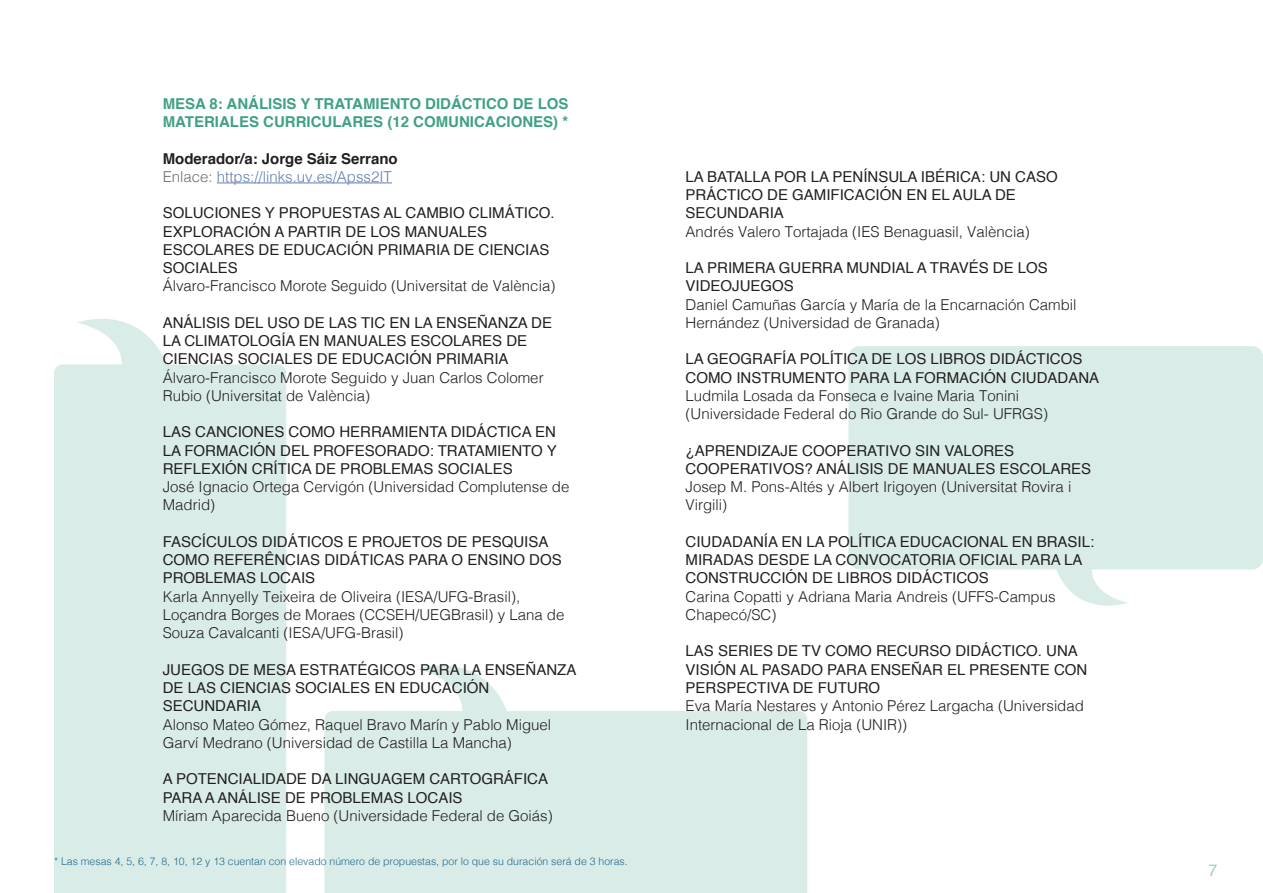
<style>
.page{position:relative;width:1263px;height:893px;background:#fff}
.page>*{position:absolute;margin:0;border:0;box-sizing:border-box;transform-origin:0 0}
.t1{font:16.5px "Helvetica";color:#40a187}
.t2{font:15px/18.3px "Helvetica";color:#231f20}
.t3{font:300 15px/18.3px "Helvetica";color:#231f20}
.t4{font:700 15px/18.3px "Helvetica";color:#40a187}
.t5{font:700 15px/18.3px "Helvetica";color:#231f20}
.t6{font:300 10.5px "Helvetica";color:#0c5c85}
.s1{font-weight:300;color:#6c6d70}
.s2{font-weight:300;color:#607eb4}
</style>
<div class="page">
<div style="left:54px;top:319px;width:232px;height:574px;background:#d9ece7"></div>
<svg style="left:324px;top:665px;width:483px;height:228px;fill:#d9ece7"></svg>
<svg style="left:848px;top:346px;width:415px;height:260px;background:#deeeea"></svg>
<hr style="left:217px;top:183px;width:175px;height:1px;background:#607eb4">
<p class="t4" style="left:163px;top:95px;width:407px">MESA 8: ANÁLISIS Y TRATAMIENTO DIDÁCTICO DE LOS<br>MATERIALES CURRICULARES (12 COMUNICACIONES) *</p>
<p class="t5" style="left:163px;top:149px;width:237px">Moderador/a: Jorge Sáiz Serrano<br><span class="s1">Enlace:</span> <span class="s2">https://links.uv.es/Apss2IT</span></p>
<p class="t2" style="left:163px;top:204px;width:394px">SOLUCIONES Y PROPUESTAS AL CAMBIO CLIMÁTICO.<br>EXPLORACIÓN A PARTIR DE LOS MANUALES ESCOLARES DE EDUCACIÓN PRIMARIA DE CIENCIAS SOCIALES</p>
<p class="t3" style="left:163px;top:276px;width:394px">Álvaro-Francisco Morote Seguido (Universitat de València)</p>
<p class="t2" style="left:163px;top:314px;width:391px">ANÁLISIS DEL USO DE LAS TIC EN LA ENSEÑANZA DE<br>LA CLIMATOLOGÍA EN MANUALES ESCOLARES DE<br>CIENCIAS SOCIALES DE EDUCACIÓN PRIMARIA</p>
<p class="t3" style="left:163px;top:367px;width:382px">Álvaro-Francisco Morote Seguido y Juan Carlos Colomer<br>Rubio (Universitat de València)</p>
<p class="t2" style="left:163px;top:423px;width:396px;text-align:justify">LAS CANCIONES COMO HERRAMIENTA DIDÁCTICA EN LA FORMACIÓN DEL PROFESORADO: TRATAMIENTO Y REFLEXIÓN CRÍTICA DE PROBLEMAS SOCIALES</p>
<p class="t3" style="left:163px;top:477px;width:408px">José Ignacio Ortega Cervigón (Universidad Complutense de<br>Madrid)</p>
<p class="t2" style="left:163px;top:533px;width:400px">FASCÍCULOS DIDÁTICOS E PROJETOS DE PESQUISA<br>COMO REFERÊNCIAS DIDÁTICAS PARA O ENSINO DOS<br>PROBLEMAS LOCAIS</p>
<p class="t3" style="left:163px;top:586px;width:403px">Karla Annyelly Teixeira de Oliveira (IESA/UFG-Brasil),<br>Loçandra Borges de Moraes (CCSEH/UEGBrasil) y Lana de<br>Souza Cavalcanti (IESA/UFG-Brasil)</p>
<p class="t2" style="left:163px;top:661px;width:415px">JUEGOS DE MESA ESTRATÉGICOS PARA LA ENSEÑANZA<br>DE LAS CIENCIAS SOCIALES EN EDUCACIÓN<br>SECUNDARIA</p>
<p class="t3" style="left:163px;top:714px;width:390px">Alonso Mateo Gómez, Raquel Bravo Marín y Pablo Miguel<br>Garví Medrano (Universidad de Castilla La Mancha)</p>
<p class="t2" style="left:163px;top:770px;width:387px">A POTENCIALIDADE DA LINGUAGEM CARTOGRÁFICA<br>PARA A ANÁLISE DE PROBLEMAS LOCAIS</p>
<p class="t3" style="left:163px;top:805px;width:392px">Míriam Aparecida Bueno (Universidade Federal de Goiás)</p>
<p class="t6" style="left:54px;top:852px;width:575px">* Las mesas 4, 5, 6, 7, 8, 10, 12 y 13 cuentan con elevado número de propuestas, por lo que su duración será de 3 horas.</p>
<p class="t2" style="left:685px;top:168px;width:374px">LA BATALLA POR LA PENÍNSULA IBÉRICA: UN CASO<br>PRÁCTICO DE GAMIFICACIÓN EN EL AULA DE<br>SECUNDARIA</p>
<p class="t3" style="left:685px;top:221px;width:346px">Andrés Valero Tortajada (IES Benaguasil, València)</p>
<p class="t2" style="left:685px;top:259px;width:364px">LA PRIMERA GUERRA MUNDIAL A TRAVÉS DE LOS<br>VIDEOJUEGOS</p>
<p class="t3" style="left:685px;top:294px;width:392px">Daniel Camuñas García y María de la Encarnación Cambil<br>Hernández (Universidad de Granada)</p>
<p class="t2" style="left:685px;top:350px;width:415px">LA GEOGRAFÍA POLÍTICA DE LOS LIBROS DIDÁCTICOS<br>COMO INSTRUMENTO PARA LA FORMACIÓN CIUDADANA</p>
<p class="t3" style="left:685px;top:385px;width:364px">Ludmila Losada da Fonseca e Ivaine Maria Tonini (Universidade Federal do Rio Grande do Sul- UFRGS)</p>
<p class="t2" style="left:685px;top:442px;width:407px">¿APRENDIZAJE COOPERATIVO SIN VALORES<br>COOPERATIVOS? ANÁLISIS DE MANUALES ESCOLARES</p>
<p class="t3" style="left:685px;top:477px;width:387px">Josep M. Pons-Altés y Albert Irigoyen (Universitat Rovira i<br>Virgili)</p>
<p class="t2" style="left:685px;top:533px;width:410px">CIUDADANÍA EN LA POLÍTICA EDUCACIONAL EN BRASIL:<br>MIRADAS DESDE LA CONVOCATORIA OFICIAL PARA LA<br>CONSTRUCCIÓN DE LIBROS DIDÁCTICOS</p>
<p class="t3" style="left:685px;top:586px;width:372px">Carina Copatti y Adriana Maria Andreis (UFFS-Campus<br>Chapecó/SC)</p>
<p class="t2" style="left:685px;top:642px;width:403px">LAS SERIES DE TV COMO RECURSO DIDÁCTICO. UNA<br>VISIÓN AL PASADO PARA ENSEÑAR EL PRESENTE CON<br>PERSPECTIVA DE FUTURO</p>
<p class="t3" style="left:685px;top:696px;width:400px">Eva María Nestares y Antonio Pérez Largacha (Universidad<br>Internacional de La Rioja (UNIR))</p>
<p class="t1" style="left:1209px;top:857px;width:11px">7</p>
</div>
